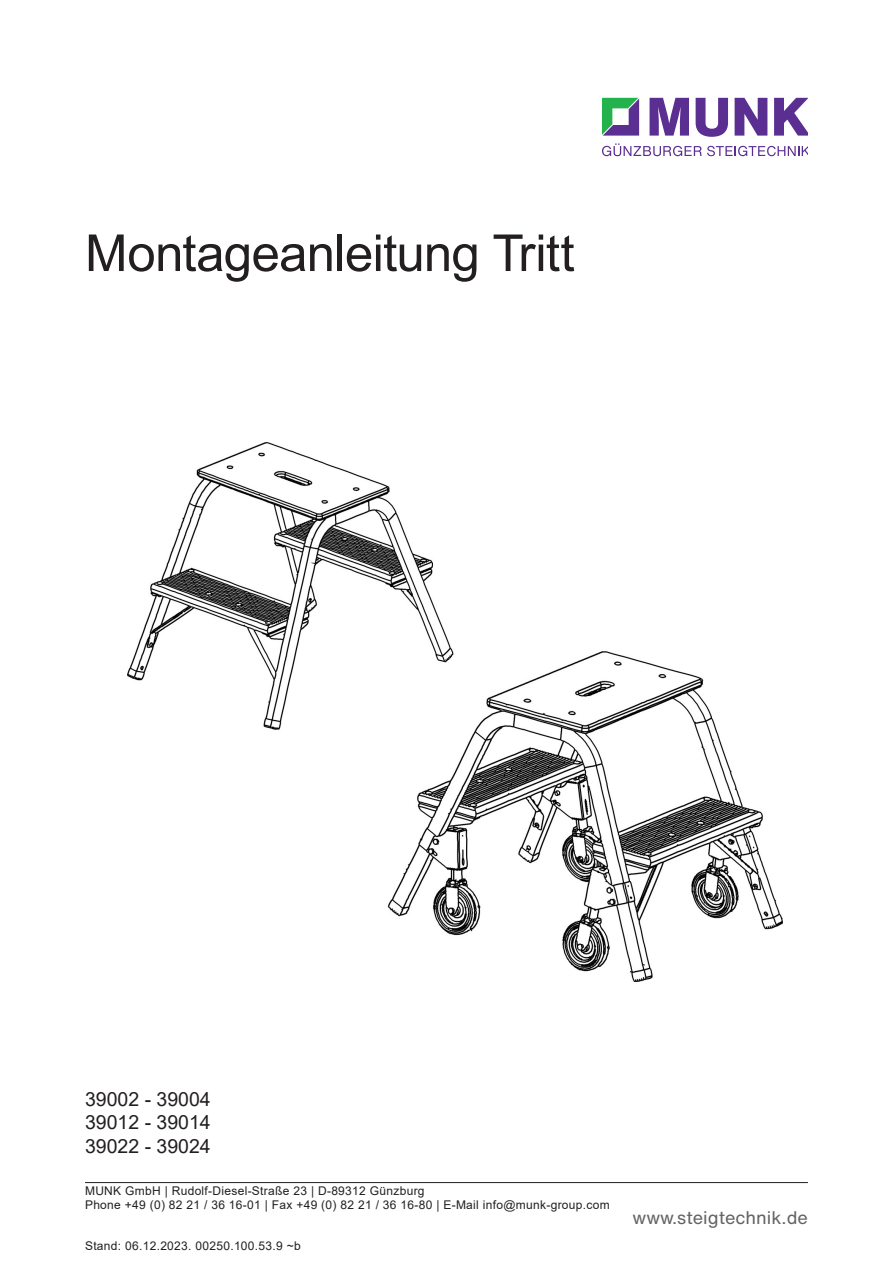
<style>
.page{position:relative;width:893px;height:1263px;background:#fff}
.page>*{position:absolute;margin:0;border:0;box-sizing:border-box;transform-origin:0 0}
.Ü1{font:51px "Arial";letter-spacing:-.015em;color:#231f20}
.t1{font:19.5px "Arial";color:#231f20}
.t2{font:18px "Helvetica Now Text";color:#636366}
.t3{font:12px/13.8px "Arial";letter-spacing:.025em;color:#231f20}
</style>
<div class="page">
<hr style="left:85px;top:1182px;width:723px;height:1px;background:#231f20">
<svg style="left:602px;top:98px;width:37px;height:38px"></svg>
<svg style="left:650px;top:98px;width:39px;height:38px"></svg>
<svg style="left:696px;top:98px;width:32px;height:39px"></svg>
<svg style="left:735px;top:98px;width:32px;height:38px"></svg>
<svg style="left:774px;top:98px;width:34px;height:38px"></svg>
<svg style="left:602px;top:143px;width:206px;height:13px"></svg>
<img style="left:128px;top:442px;width:654px;height:539px">
<p class="Ü1" style="left:85px;top:218px;width:491px">Montageanleitung Tritt</p>
<p class="t1" style="left:85px;top:1085px;width:127px">39002 - 39004</p>
<p class="t1" style="left:85px;top:1109px;width:127px">39012 - 39014</p>
<p class="t1" style="left:85px;top:1132px;width:127px">39022 - 39024</p>
<p class="t3" style="left:85px;top:1184px;width:526px">MUNK GmbH | Rudolf-Diesel-Straße 23 | D-89312 Günzburg<br>Phone +49 (0) 82 21 / 36 16-01 | Fax +49 (0) 82 21 / 36 16-80 | E-Mail info@munk-group.com</p>
<p class="t3" style="left:85px;top:1239px;width:217px">Stand: 06.12.2023. 00250.100.53.9 ~b</p>
<h3 class="t2" style="left:632px;top:1204px;width:177px">www.steigtechnik.de</h3>
</div>
